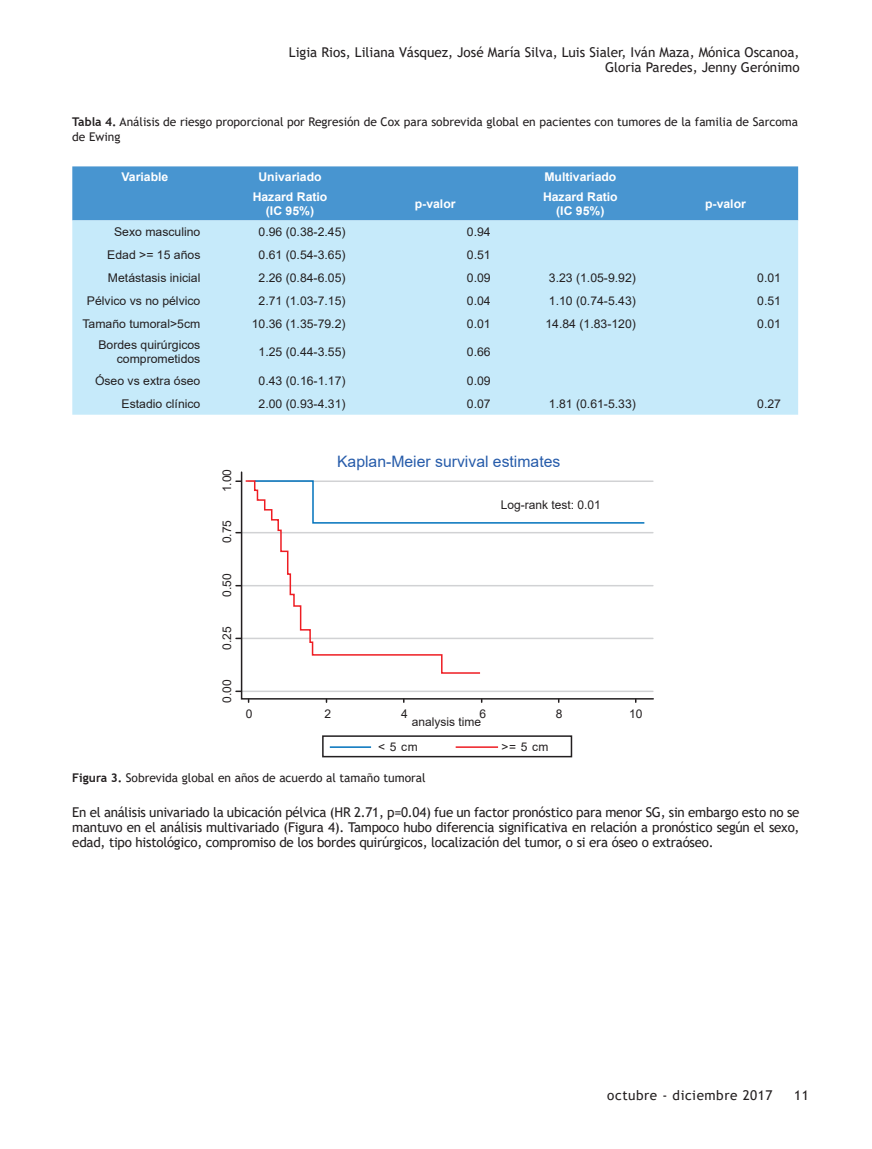
<style>
.page{position:relative;width:872px;height:1149px;background:#fff}
.page>*{position:absolute;margin:0;border:0;box-sizing:border-box;transform-origin:0 0}
.t1{font:15.75px "Arial";color:#275caa}
.t2{font:13.5px/15px "Trebuchet MS";color:#231f20;text-align:justify}
.t3{font:13.5px "Trebuchet MS";letter-spacing:.04em;color:#231f20}
.t4{font:12px/14.4px "Arial";color:#231f20;text-align:right}
.t5{font:12px/15px "Trebuchet MS";color:#231f20}
.t6{font:700 12px/14.4px "Arial";color:#fff;text-align:center}
.s1{font-weight:700}
</style>
<div class="page">
<div style="left:72px;top:166px;width:726px;height:54px;background:#4895d0"></div>
<div style="left:72px;top:220px;width:726px;height:194px;background:#c6eafa"></div>
<svg style="left:240px;top:471px;width:414px;height:229px"></svg>
<hr style="left:330px;top:746px;width:41px;height:1px;background:#0072bc">
<hr style="left:455px;top:746px;width:43px;height:1px;background:#ee1d23">
<div style="left:322px;top:735px;width:250px;height:22px;border:2px solid #231f20"></div>
<svg style="left:481px;top:479px;width:165px;height:45px"></svg>
<svg style="left:244px;top:479px;width:237px;height:195px"></svg>
<p class="t2" style="left:289px;top:44px;width:512px;text-align:right">Ligia Rios, Liliana Vásquez, José María Silva, Luis Sialer, Iván Maza, Mónica Oscanoa,<br>Gloria Paredes, Jenny Gerónimo</p>
<p class="t5" style="left:72px;top:114px;width:727px"><span class="s1">Tabla 4.</span> Análisis de riesgo proporcional por Regresión de Cox para sobrevida global en pacientes con tumores de la familia de Sarcoma de Ewing</p>
<p class="t6" style="left:121px;top:169px;width:48px">Variable</p>
<p class="t6" style="left:258px;top:169px;width:65px">Univariado</p>
<p class="t6" style="left:544px;top:169px;width:74px">Multivariado</p>
<p class="t6" style="left:253px;top:189px;width:76px">Hazard Ratio (IC 95%)</p>
<p class="t6" style="left:415px;top:196px;width:42px">p-valor</p>
<p class="t6" style="left:543px;top:189px;width:76px">Hazard Ratio (IC 95%)</p>
<p class="t6" style="left:705px;top:196px;width:42px">p-valor</p>
<p class="t4" style="left:114px;top:225px;width:88px">Sexo masculino</p>
<p class="t4" style="left:258px;top:225px;width:89px">0.96 (0.38-2.45)</p>
<p class="t4" style="left:467px;top:225px;width:25px">0.94</p>
<p class="t4" style="left:107px;top:247px;width:95px">Edad &gt;= 15 años</p>
<p class="t4" style="left:258px;top:247px;width:89px">0.61 (0.54-3.65)</p>
<p class="t4" style="left:467px;top:247px;width:25px">0.51</p>
<p class="t4" style="left:108px;top:270px;width:94px">Metástasis inicial</p>
<p class="t4" style="left:258px;top:270px;width:89px">2.26 (0.84-6.05)</p>
<p class="t4" style="left:467px;top:270px;width:25px">0.09</p>
<p class="t4" style="left:549px;top:270px;width:89px">3.23 (1.05-9.92)</p>
<p class="t4" style="left:757px;top:270px;width:25px">0.01</p>
<p class="t4" style="left:87px;top:293px;width:115px">Pélvico vs no pélvico</p>
<p class="t4" style="left:258px;top:293px;width:89px">2.71 (1.03-7.15)</p>
<p class="t4" style="left:467px;top:293px;width:25px">0.04</p>
<p class="t4" style="left:549px;top:293px;width:89px">1.10 (0.74-5.43)</p>
<p class="t4" style="left:757px;top:293px;width:25px">0.51</p>
<p class="t4" style="left:82px;top:316px;width:119px">Tamaño tumoral&gt;5cm</p>
<p class="t4" style="left:252px;top:316px;width:95px">10.36 (1.35-79.2)</p>
<p class="t4" style="left:467px;top:316px;width:25px">0.01</p>
<p class="t4" style="left:545px;top:316px;width:92px">14.84 (1.83-120)</p>
<p class="t4" style="left:757px;top:316px;width:25px">0.01</p>
<p class="t4" style="left:98px;top:337px;width:103px">Bordes quirúrgicos comprometidos</p>
<p class="t4" style="left:258px;top:344px;width:89px">1.25 (0.44-3.55)</p>
<p class="t4" style="left:467px;top:344px;width:25px">0.66</p>
<p class="t4" style="left:95px;top:373px;width:107px">Óseo vs extra óseo</p>
<p class="t4" style="left:258px;top:373px;width:89px">0.43 (0.16-1.17)</p>
<p class="t4" style="left:467px;top:373px;width:25px">0.09</p>
<p class="t4" style="left:122px;top:396px;width:80px">Estadio clínico</p>
<p class="t4" style="left:258px;top:396px;width:89px">2.00 (0.93-4.31)</p>
<p class="t4" style="left:467px;top:396px;width:25px">0.07</p>
<p class="t4" style="left:549px;top:396px;width:89px">1.81 (0.61-5.33)</p>
<p class="t4" style="left:757px;top:396px;width:25px">0.27</p>
<p class="t4" style="left:220px;top:492px;width:25px;rotate:-90deg">1.00</p>
<p class="t4" style="left:220px;top:543px;width:25px;rotate:-90deg">0.75</p>
<p class="t4" style="left:220px;top:596px;width:25px;rotate:-90deg">0.50</p>
<p class="t4" style="left:220px;top:649px;width:25px;rotate:-90deg">0.25</p>
<p class="t4" style="left:220px;top:702px;width:25px;rotate:-90deg">0.00</p>
<h1 class="t1" style="left:337px;top:450px;width:225px">Kaplan-Meier survival estimates</h1>
<p class="t4" style="left:500px;top:497px;width:102px">Log-rank test: 0.01</p>
<p class="t4" style="left:246px;top:706px;width:8px">0</p>
<p class="t4" style="left:324px;top:706px;width:8px">2</p>
<p class="t4" style="left:401px;top:706px;width:8px">4</p>
<p class="t4" style="left:479px;top:706px;width:8px">6</p>
<p class="t4" style="left:556px;top:706px;width:8px">8</p>
<p class="t4" style="left:629px;top:706px;width:15px">10</p>
<p class="t4" style="left:378px;top:709px;width:104px;line-height:24.8px;text-align:left;text-indent:34px">analysis time &lt; 5 cm</p>
<p class="t4" style="left:501px;top:739px;width:48px">&gt;= 5 cm</p>
<p class="t5" style="left:72px;top:769px;width:355px"><span class="s1">Figura 3.</span> Sobrevida global en años de acuerdo al tamaño tumoral</p>
<p class="t2" style="left:72px;top:804px;width:728px">En el análisis univariado la ubicación pélvica (HR 2.71, p=0.04) fue un factor pronóstico para menor SG, sin embargo esto no se mantuvo en el análisis multivariado (Figura 4). Tampoco hubo diferencia significativa en relación a pronóstico según el sexo, edad, tipo histológico, compromiso de los bordes quirúrgicos, localización del tumor, o si era óseo o extraóseo.</p>
<p class="t3" style="left:607px;top:1085px;width:167px">octubre - diciembre 2017</p>
<p class="t2" style="left:794px;top:1086px;width:16px">11</p>
</div>
